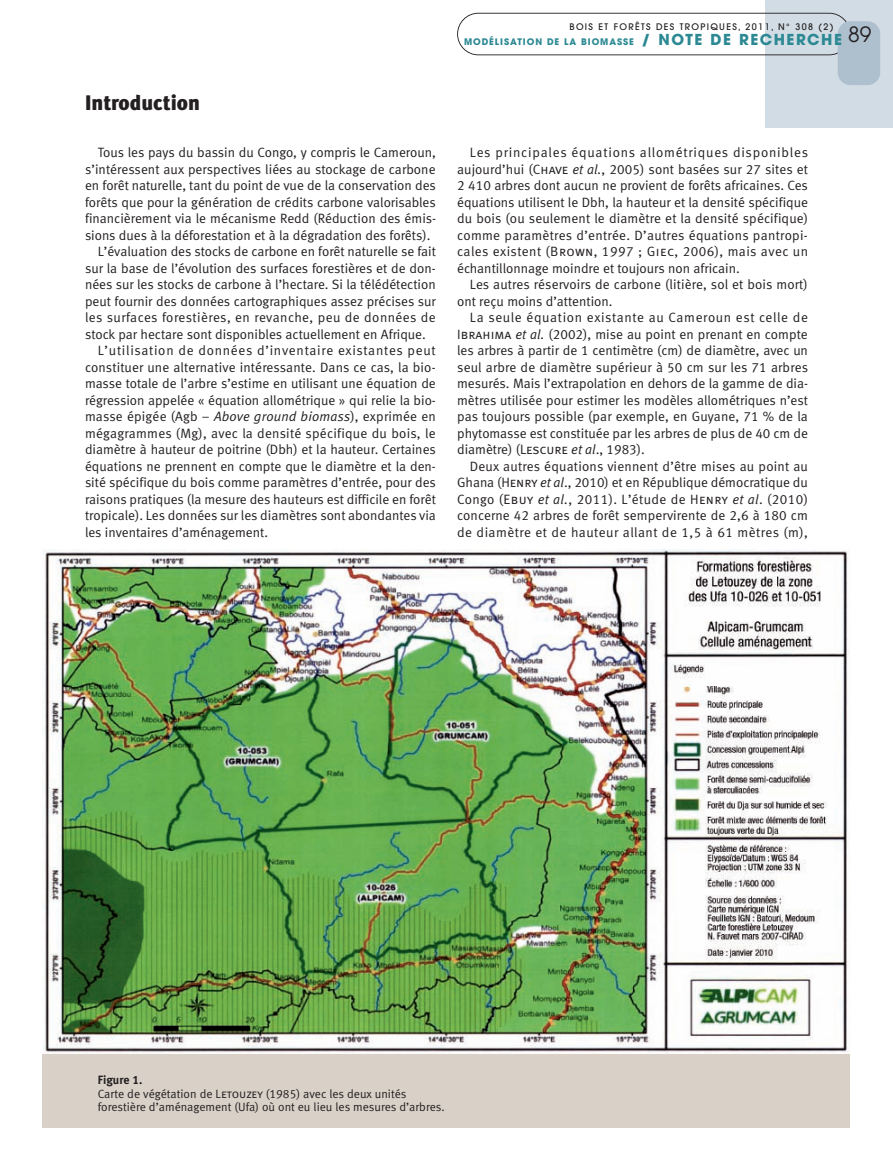
<style>
.page{position:relative;width:893px;height:1149px;background:#fff}
.page>*{position:absolute;margin:0;border:0;box-sizing:border-box;transform-origin:0 0}
.t1{font:21px "Meta Black LF";color:#231f20}
.t2{font:13.5px/16.5px "Meta Normal LF";color:#231f20;text-align:justify}
.t3{font:13.5px "Meta Normal LF";letter-spacing:.03em;color:#231f20}
.t4{font:13.5px "Meta Normal LF";letter-spacing:.055em;color:#231f20}
.t5{font:13.5px "Meta Normal LF";letter-spacing:.02em;color:#231f20}
.t6{font:12px/13.5px "Meta Normal LF";color:#231f20}
.t7{font:12px "Meta Bold LF";color:#231f20}
.t8{font:500 9px/15.3px "Avant Garde";letter-spacing:.15em;color:#231f20}
.s1{font-style:italic}
.s2{font-weight:700;color:#2c8993}
.s3{font-weight:700;font-size:15px;color:#2c8993}
.s4{font-family:"Meta Normal LF Caps"}
</style>
<div class="page">
<div style="left:43px;top:923px;width:807px;height:204px;background:#d9d1c8"></div>
<div style="left:765px;top:0;width:128px;height:128px;background:#d2dce5"></div>
<svg style="left:457px;top:13px;width:390px;height:42px"></svg>
<div style="left:838px;top:21px;width:42px;height:64px;background:#aebfce;border-radius:13px"></div>
<img style="left:43px;top:549px;width:807px;height:504px">
<h1 class="t1" style="left:85px;top:90px;width:116px">Introduction</h1>
<p class="t2" style="left:98px;top:144px;width:339px">Tous les pays du bassin du Congo, y compris le Cameroun,</p>
<p class="t2" style="left:85px;top:160px;width:352px">s’intéressent aux perspectives liées au stockage de carbone</p>
<p class="t2" style="left:85px;top:177px;width:352px">en forêt naturelle, tant du point de vue de la conservation des</p>
<p class="t2" style="left:85px;top:193px;width:352px">forêts que pour la génération de crédits carbone valorisables</p>
<p class="t2" style="left:85px;top:210px;width:352px">financièrement via le mécanisme Redd (Réduction des émis-</p>
<p class="t2" style="left:85px;top:226px;width:347px">sions dues à la déforestation et à la dégradation des forêts).</p>
<p class="t2" style="left:98px;top:243px;width:340px">L’évaluation des stocks de carbone en forêt naturelle se fait</p>
<p class="t2" style="left:85px;top:259px;width:352px">sur la base de l’évolution des surfaces forestières et de don-</p>
<p class="t2" style="left:85px;top:276px;width:352px">nées sur les stocks de carbone à l’hectare. Si la télédétection</p>
<p class="t2" style="left:85px;top:292px;width:352px">peut fournir des données cartographiques assez précises sur</p>
<p class="t3" style="left:85px;top:309px;width:352px">les surfaces forestières, en revanche, peu de données de</p>
<p class="t2" style="left:85px;top:325px;width:342px">stock par hectare sont disponibles actuellement en Afrique.</p>
<p class="t4" style="left:98px;top:342px;width:339px">L’utilisation de données d’inventaire existantes peut</p>
<p class="t2" style="left:85px;top:358px;width:352px">constituer une alternative intéressante. Dans ce cas, la bio-</p>
<p class="t2" style="left:85px;top:375px;width:352px">masse totale de l’arbre s’estime en utilisant une équation de</p>
<p class="t2" style="left:85px;top:391px;width:352px">régression appelée « équation allométrique » qui relie la bio-</p>
<p class="t2" style="left:85px;top:408px;width:352px">masse épigée (Agb – <span class="s1">Above ground biomass</span>), exprimée en</p>
<p class="t5" style="left:85px;top:425px;width:352px">mégagrammes (Mg), avec la densité spécifique du bois, le</p>
<p class="t2" style="left:85px;top:441px;width:352px">diamètre à hauteur de poitrine (Dbh) et la hauteur. Certaines</p>
<p class="t2" style="left:85px;top:457px;width:352px">équations ne prennent en compte que le diamètre et la den-</p>
<p class="t2" style="left:85px;top:474px;width:352px">sité spécifique du bois comme paramètres d’entrée, pour des</p>
<p class="t2" style="left:85px;top:490px;width:352px">raisons pratiques (la mesure des hauteurs est difficile en forêt</p>
<p class="t2" style="left:85px;top:507px;width:352px">tropicale). Les données sur les diamètres sont abondantes via</p>
<p class="t2" style="left:85px;top:523px;width:185px">les inventaires d’aménagement.</p>
<p class="t8" style="left:464px;top:19px;width:409px;text-indent:105px">BOIS ET FORÊTS DES TROPIQUES, 2011, N° 308 (2)<br><span class="s2">MODÉLISATION DE LA BIOMASSE</span> <span class="s3">/ NOTE DE RECHERCHE</span> <sup>89</sup></p>
<p class="t2" style="left:457px;top:144px;width:352px;text-indent:13px">Les principales équations allométriques disponibles aujourd’hui (C<span class="s4">have</span> <span class="s1">et al.</span>, 2005) sont basées sur 27 sites et 2 410 arbres dont aucun ne provient de forêts africaines. Ces équations utilisent le Dbh, la hauteur et la densité spécifique du bois (ou seulement le diamètre et la densité spécifique) comme paramètres d’entrée. D’autres équations pantropi&shy;cales existent (<span class="s4">Brown</span>, 1997 ; <span class="s4">Giec</span>, 2006), mais avec un échantillonnage moindre et toujours non africain.</p>
<p class="t2" style="left:457px;top:276px;width:352px;text-indent:13px">Les autres réservoirs de carbone (litière, sol et bois mort) ont reçu moins d’attention.</p>
<p class="t2" style="left:457px;top:309px;width:352px;text-indent:13px">La seule équation existante au Cameroun est celle de I<span class="s4">brahima</span> <span class="s1">et al.</span> (2002), mise au point en prenant en compte les arbres à partir de 1 centimètre (cm) de diamètre, avec un seul arbre de diamètre supérieur à 50 cm sur les 71 arbres mesurés. Mais l’extrapolation en dehors de la gamme de dia&shy;mètres utilisée pour estimer les modèles allométriques n’est pas toujours possible (par exemple, en Guyane, 71 % de la phytomasse est constituée par les arbres de plus de 40 cm de diamètre) (L<span class="s4">escure</span> <span class="s1">et al</span>., 1983).</p>
<p class="t2" style="left:457px;top:457px;width:352px;text-indent:13px">Deux autres équations viennent d’être mises au point au Ghana (H<span class="s4">enry</span> <span class="s1">et al</span>., 2010) et en République démocratique du Congo (E<span class="s4">buy</span> <span class="s1">et al.</span>, 2011). L’étude de H<span class="s4">enry</span> <span class="s1">et al</span>. (2010) concerne 42 arbres de forêt sempervirente de 2,6 à 180 cm de diamètre et de hauteur allant de 1,5 à 61 mètres (m),</p>
<p class="t7" style="left:98px;top:1072px;width:46px">Figure 1.</p>
<p class="t6" style="left:98px;top:1086px;width:348px">Carte de végétation de L<span class="s4">etouzey</span> (1985) avec les deux unités forestière d’aménagement (Ufa) où ont eu lieu les mesures d’arbres.</p>
</div>
